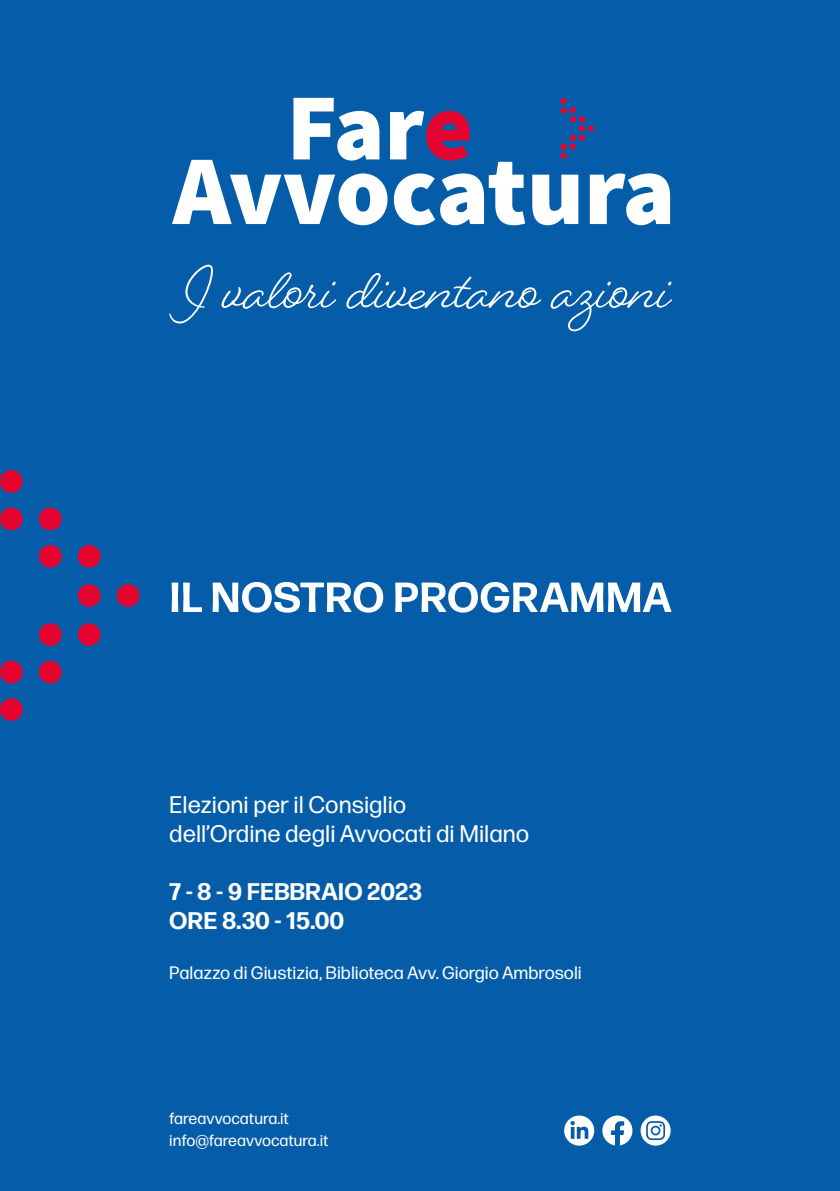
<style>
.page{position:relative;width:840px;height:1191px;background:#fff}
.page>*{position:absolute;margin:0;border:0;box-sizing:border-box;transform-origin:0 0}
.t1{font:24px/28.8px "Forma DJR Micro";color:#fff}
.t2{font:700 24px/28.8px "Forma DJR Micro";color:#fff}
.t3{font:18px "Forma DJR Micro";color:#fff}
.t4{font:16px "Forma DJR Micro";color:#fff}
</style>
<div class="page">
<div style="left:0;top:0;width:839px;height:1191px;background:#055da9"></div>
<svg style="left:169px;top:265px;width:502px;height:66px"></svg>
<svg style="left:171px;top:582px;width:500px;height:30px"></svg>
<div style="left:0;top:470px;width:23px;height:23px;background:#e4032e;border-radius:50%"></div>
<div style="left:0;top:507px;width:23px;height:23px;background:#e4032e;border-radius:50%"></div>
<div style="left:0;top:660px;width:23px;height:23px;background:#e4032e;border-radius:50%"></div>
<div style="left:0;top:698px;width:23px;height:23px;background:#e4032e;border-radius:50%"></div>
<div style="left:117px;top:584px;width:22px;height:23px;background:#e4032e;border-radius:50%"></div>
<div style="left:78px;top:545px;width:22px;height:22px;background:#e4032e;border-radius:50%"></div>
<div style="left:78px;top:584px;width:22px;height:23px;background:#e4032e;border-radius:50%"></div>
<div style="left:78px;top:623px;width:22px;height:23px;background:#e4032e;border-radius:50%"></div>
<div style="left:39px;top:507px;width:23px;height:23px;background:#e4032e;border-radius:50%"></div>
<div style="left:39px;top:545px;width:23px;height:22px;background:#e4032e;border-radius:50%"></div>
<div style="left:39px;top:623px;width:23px;height:23px;background:#e4032e;border-radius:50%"></div>
<div style="left:39px;top:660px;width:23px;height:23px;background:#e4032e;border-radius:50%"></div>
<svg style="left:172px;top:98px;width:353px;height:127px"></svg>
<svg style="left:532px;top:175px;width:46px;height:50px"></svg>
<svg style="left:589px;top:173px;width:80px;height:52px"></svg>
<svg style="left:560px;top:135px;width:24px;height:24px"></svg>
<svg style="left:578px;top:125px;width:6px;height:7px"></svg>
<svg style="left:587px;top:125px;width:7px;height:7px"></svg>
<svg style="left:560px;top:98px;width:24px;height:24px"></svg>
<svg style="left:564px;top:1115px;width:30px;height:30px"></svg>
<svg style="left:570px;top:1121px;width:18px;height:17px"></svg>
<svg style="left:602px;top:1115px;width:30px;height:30px"></svg>
<svg style="left:640px;top:1115px;width:30px;height:30px"></svg>
<svg style="left:645px;top:1121px;width:19px;height:19px"></svg>
<p class="t1" style="left:169px;top:790px;width:361px">Elezioni per il Consiglio<br>dell’Ordine degli Avvocati di Milano</p>
<p class="t2" style="left:169px;top:876px;width:254px">7 - 8 - 9 FEBBRAIO 2023<br>ORE 8.30 - 15.00</p>
<p class="t3" style="left:169px;top:961px;width:414px">Palazzo di Giustizia, Biblioteca Avv. Giorgio Ambrosoli</p>
<p class="t4" style="left:169px;top:1108px;width:121px">fareavvocatura.it</p>
<p class="t4" style="left:169px;top:1130px;width:161px">info@fareavvocatura.it</p>
</div>
